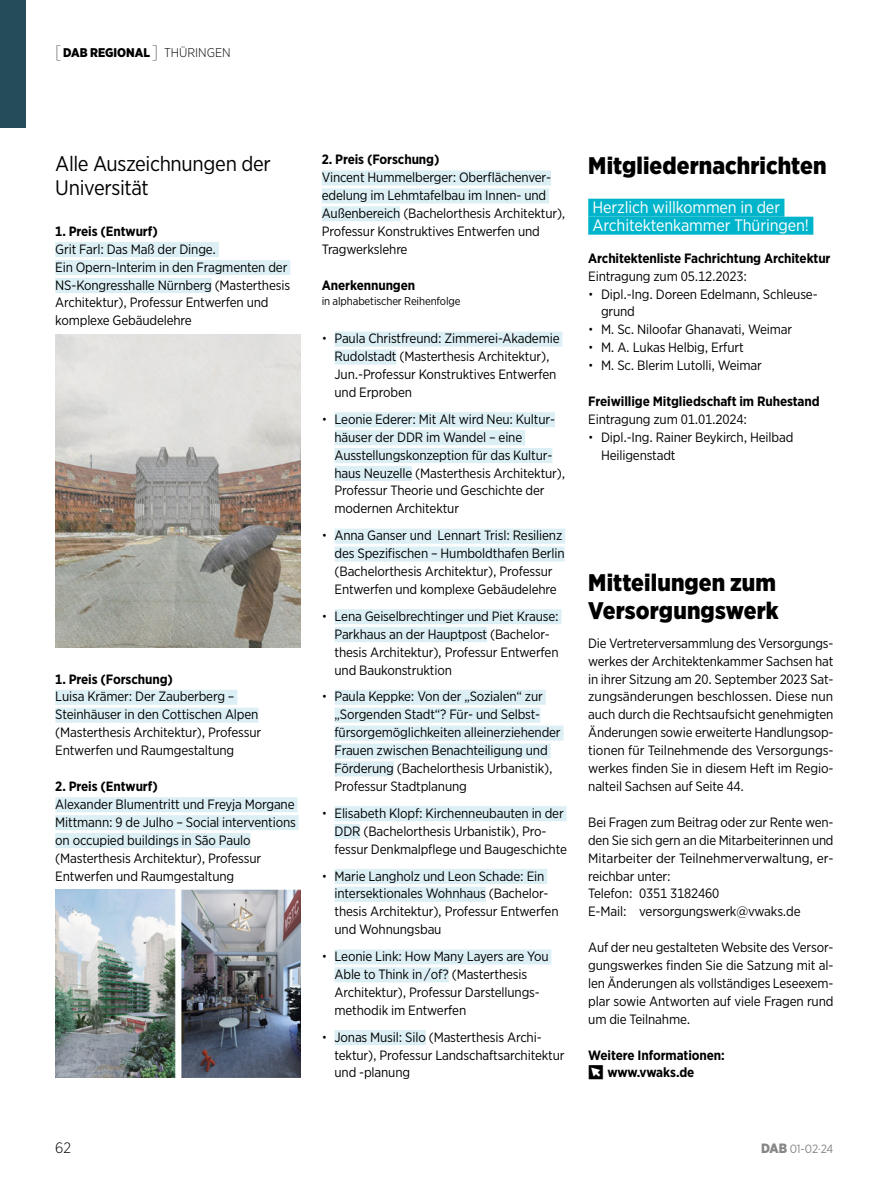
<style>
.page{position:relative;width:893px;height:1191px;background:#fff}
.page>*{position:absolute;margin:0;border:0;box-sizing:border-box;transform-origin:0 0}
._01_Headline_16{font:900 24px/28.5px "Gotham Narrow";letter-spacing:.005em;color:#000}
._05_Zwiti{font:21px/24.6px "Gotham Narrow";letter-spacing:-.015em;color:#000}
._01_H3_special{font:16.5px "Gotham Narrow";letter-spacing:-.005em;color:#fff}
._01_H3_special_Kopie{font:16.5px "Gotham Narrow";letter-spacing:-.005em;color:#fff}
.t1{font:300 15px "Gotham Narrow";color:#000}
._04_Copy_ohne_Einzug{font:13.5px/17.9px "Gotham Narrow";letter-spacing:-.01em;color:#000}
._04_Copy_linksbündig{font:13.5px/17.9px "Gotham Narrow";letter-spacing:-.01em;color:#000}
._01_H4{font:700 13.5px/17.9px "Gotham Narrow";letter-spacing:-.005em;color:#000}
._07_Webseite{font:700 13.5px "Gotham Narrow";letter-spacing:-.02em;color:#000}
.t2{font:900 12.6px "Gotham Narrow";color:#000}
.t3{font:12px "Gotham Narrow";color:#868786}
._04_Copy_klein_links{font:11.25px "Gotham Narrow";letter-spacing:-.01em;color:#000}
.s1{font-weight:100;font-size:18px}
.s2{font-weight:300}
.s3{font-weight:200}
.s4{font-weight:400}
.s5{font-family:"DAB Relaunch";font-weight:400}
.s6{font-weight:900;font-size:13.5px}
</style>
<div class="page">
<div style="left:588px;top:199px;width:196px;height:18px;background:#00b5cb"></div>
<div style="left:588px;top:217px;width:225px;height:18px;background:#00b5cb"></div>
<div style="left:55px;top:242px;width:164px;height:15px;background:#dceff4"></div>
<div style="left:55px;top:260px;width:235px;height:15px;background:#dceff4"></div>
<div style="left:55px;top:278px;width:157px;height:15px;background:#dceff4"></div>
<div style="left:55px;top:690px;width:182px;height:15px;background:#dceff4"></div>
<div style="left:55px;top:707px;width:203px;height:15px;background:#dceff4"></div>
<div style="left:55px;top:797px;width:242px;height:15px;background:#dceff4"></div>
<div style="left:55px;top:815px;width:244px;height:15px;background:#dceff4"></div>
<div style="left:55px;top:833px;width:196px;height:15px;background:#dceff4"></div>
<img style="left:55px;top:889px;width:245px;height:188px">
<img style="left:55px;top:334px;width:245px;height:313px">
<div style="left:322px;top:170px;width:229px;height:15px;background:#dceff4"></div>
<div style="left:322px;top:188px;width:227px;height:15px;background:#dceff4"></div>
<div style="left:322px;top:206px;width:78px;height:15px;background:#dceff4"></div>
<div style="left:334px;top:332px;width:228px;height:15px;background:#dceff4"></div>
<div style="left:334px;top:349px;width:62px;height:15px;background:#dceff4"></div>
<div style="left:334px;top:412px;width:221px;height:15px;background:#dceff4"></div>
<div style="left:334px;top:430px;width:191px;height:15px;background:#dceff4"></div>
<div style="left:334px;top:448px;width:218px;height:15px;background:#dceff4"></div>
<div style="left:334px;top:466px;width:78px;height:15px;background:#dceff4"></div>
<div style="left:334px;top:528px;width:231px;height:15px;background:#dceff4"></div>
<div style="left:334px;top:546px;width:231px;height:15px;background:#dceff4"></div>
<div style="left:334px;top:609px;width:228px;height:15px;background:#dceff4"></div>
<div style="left:334px;top:627px;width:153px;height:15px;background:#dceff4"></div>
<div style="left:334px;top:690px;width:212px;height:15px;background:#dceff4"></div>
<div style="left:334px;top:707px;width:206px;height:15px;background:#dceff4"></div>
<div style="left:334px;top:725px;width:230px;height:15px;background:#dceff4"></div>
<div style="left:334px;top:743px;width:217px;height:15px;background:#dceff4"></div>
<div style="left:334px;top:761px;width:60px;height:15px;background:#dceff4"></div>
<div style="left:334px;top:806px;width:233px;height:15px;background:#dceff4"></div>
<div style="left:334px;top:824px;width:26px;height:15px;background:#dceff4"></div>
<div style="left:334px;top:869px;width:213px;height:15px;background:#dceff4"></div>
<div style="left:334px;top:886px;width:152px;height:15px;background:#dceff4"></div>
<div style="left:334px;top:949px;width:217px;height:15px;background:#dceff4"></div>
<div style="left:334px;top:967px;width:115px;height:15px;background:#dceff4"></div>
<div style="left:334px;top:1030px;width:92px;height:15px;background:#dceff4"></div>
<div style="left:0;top:0;width:26px;height:128px;background:#244c5b"></div>
<p class="t2" style="left:55px;top:44px;width:177px"><span class="s1">[</span>DAB REGIONAL<span class="s1">]</span> <span class="s2">THÜRINGEN</span></p>
<p class="_05_Zwiti" style="left:55px;top:150px;width:217px">Alle Auszeichnungen der<br>Universität</p>
<p class="_01_H4" style="left:55px;top:222px;width:104px">1. Preis (Entwurf)</p>
<p class="_04_Copy_linksbündig" style="left:55px;top:240px;width:236px">Grit Farl: Das Maß der Dinge.<br>Ein Opern-Interim in den Fragmenten der NS-Kongresshalle Nürnberg (Masterthesis Architektur), Professur Entwerfen und komplexe Gebäudelehre</p>
<p class="_01_H4" style="left:55px;top:669px;width:119px">1. Preis (Forschung)</p>
<p class="_04_Copy_linksbündig" style="left:55px;top:687px;width:207px">Luisa Krämer: Der Zauberberg – Steinhäuser in den Cottischen Alpen (Masterthesis Architektur), Professur Entwerfen und Raumgestaltung</p>
<p class="_01_H4" style="left:55px;top:777px;width:104px">2. Preis (Entwurf)</p>
<p class="_04_Copy_linksbündig" style="left:55px;top:795px;width:242px">Alexander Blumentritt und Freyja Morgane Mittmann: 9 de Julho – Social interventions on occupied buildings in São Paulo (Masterthesis Architektur), Professur Entwerfen und Raumgestaltung</p>
<p class="_01_H4" style="left:322px;top:150px;width:119px">2. Preis (Forschung)</p>
<p class="_04_Copy_linksbündig" style="left:322px;top:168px;width:245px">Vincent Hummelberger: Oberflächenver&shy;edelung im Lehmtafelbau im Innen- und Außenbereich (Bachelorthesis Architektur), Professur Konstruktives Entwerfen und Tragwerkslehre</p>
<p class="_01_H4" style="left:322px;top:276px;width:95px">Anerkennungen</p>
<p class="_04_Copy_klein_links" style="left:322px;top:294px;width:140px">in alphabetischer Reihenfolge</p>
<p class="_04_Copy_ohne_Einzug" style="left:334px;top:329px;width:227px;text-indent:-13px"><span class="s3">•</span> Paula Christfreund: Zimmerei-Akademie Rudolstadt (Masterthesis Architektur), Jun.-Professur Konstruktives Entwerfen und Erproben</p>
<p class="_04_Copy_ohne_Einzug" style="left:334px;top:410px;width:232px;text-indent:-13px"><span class="s3">•</span> Leonie Ederer: Mit Alt wird Neu: Kultur&shy;häuser der DDR im Wandel – eine Ausstellungskonzeption für das Kultur&shy;haus Neuzelle (Masterthesis Architektur), Professur Theorie und Geschichte der modernen Architektur</p>
<p class="_04_Copy_ohne_Einzug" style="left:334px;top:526px;width:232px;text-indent:-13px"><span class="s3">•</span> Anna Ganser und Lennart Trisl: Resilienz des Spezifischen – Humboldthafen Berlin (Bachelorthesis Architektur), Professur Entwerfen und komplexe Gebäudelehre</p>
<p class="_04_Copy_ohne_Einzug" style="left:334px;top:607px;width:226px;text-indent:-13px"><span class="s3">•</span> Lena Geiselbrechtinger und Piet Krause:<br>Parkhaus an der Hauptpost (Bachelor&shy;thesis Architektur), Professur Entwerfen und Baukonstruktion</p>
<p class="_04_Copy_ohne_Einzug" style="left:334px;top:687px;width:228px;text-indent:-13px"><span class="s3">•</span> Paula Keppke: Von der „Sozialen“ zur „Sorgenden Stadt“? Für- und Selbst&shy;fürsorgemöglichkeiten alleinerziehender Frauen zwischen Benachteiligung und Förderung (Bachelorthesis Urbanistik), Professur Stadtplanung</p>
<p class="_04_Copy_ohne_Einzug" style="left:334px;top:804px;width:234px;text-indent:-13px"><span class="s3">•</span> Elisabeth Klopf: Kirchenneubauten in der<br>DDR (Bachelorthesis Urbanistik), Pro&shy;fessur Denkmalpflege und Baugeschichte</p>
<p class="_04_Copy_ohne_Einzug" style="left:334px;top:866px;width:226px;text-indent:-13px"><span class="s3">•</span> Marie Langholz und Leon Schade: Ein intersektionales Wohnhaus (Bachelor&shy;thesis Architektur), Professur Entwerfen und Wohnungsbau</p>
<p class="_04_Copy_ohne_Einzug" style="left:334px;top:947px;width:216px;text-indent:-13px"><span class="s3">•</span> Leonie Link: How Many Layers are You Able to Think in /of? (Masterthesis Architektur), Professur Darstellungs&shy;methodik im Entwerfen</p>
<p class="_04_Copy_ohne_Einzug" style="left:334px;top:1027px;width:232px;text-indent:-13px"><span class="s3">•</span> Jonas Musil: Silo (Masterthesis Archi&shy;tektur), Professur Landschaftsarchitektur und -planung</p>
<p class="_01_Headline_16" style="left:588px;top:151px;width:240px">Mitgliedernachrichten</p>
<p class="_01_H3_special_Kopie" style="left:592px;top:197px;width:189px">Herzlich willkommen in der</p>
<p class="_01_H3_special" style="left:592px;top:215px;width:218px">Architektenkammer Thüringen!</p>
<p class="_01_H4" style="left:588px;top:249px;width:244px">Architektenliste Fachrichtung Architektur</p>
<p class="_04_Copy_linksbündig" style="left:588px;top:267px;width:160px">Eintragung zum 05.12.2023:</p>
<p class="_04_Copy_ohne_Einzug" style="left:601px;top:284px;width:218px;text-indent:-13px"><span class="s3">•</span> Dipl.-Ing. Doreen Edelmann, Schleuse&shy;grund</p>
<p class="_04_Copy_ohne_Einzug" style="left:588px;top:320px;width:205px"><span class="s3">•</span> M. Sc. Niloofar Ghanavati, Weimar</p>
<p class="_04_Copy_ohne_Einzug" style="left:588px;top:338px;width:157px"><span class="s3">•</span> M. A. Lukas Helbig, Erfurt</p>
<p class="_04_Copy_ohne_Einzug" style="left:588px;top:356px;width:175px"><span class="s3">•</span> M. Sc. Blerim Lutolli, Weimar</p>
<p class="_01_H4" style="left:588px;top:392px;width:233px">Freiwillige Mitgliedschaft im Ruhestand<br><span class="s4">Eintragung zum 01.01.2024:</span></p>
<p class="_04_Copy_ohne_Einzug" style="left:601px;top:428px;width:194px;text-indent:-13px"><span class="s3">•</span> Dipl.-Ing. Rainer Beykirch, Heilbad<br>Heiligenstadt</p>
<p class="_01_Headline_16" style="left:588px;top:568px;width:192px">Mitteilungen zum<br>Versorgungswerk</p>
<p class="_04_Copy_ohne_Einzug" style="left:588px;top:634px;width:247px;text-align:justify">Die Vertreterversammlung des Versorgungs&shy;werkes der Architektenkammer Sachsen hat in ihrer Sitzung am 20. September 2023 Sat&shy;zungsänderungen beschlossen. Diese nun auch durch die Rechtsaufsicht genehmigten Änderungen sowie erweiterte Handlungsop&shy;tionen für Teilnehmende des Versorgungs&shy;werkes finden Sie in diesem Heft im Regio&shy;nalteil Sachsen auf Seite 44.</p>
<p class="_04_Copy_ohne_Einzug" style="left:588px;top:813px;width:247px;text-align:justify">Bei Fragen zum Beitrag oder zur Rente wen&shy;den Sie sich gern an die Mitarbeiterinnen und Mitarbeiter der Teilnehmerverwaltung, er&shy;reichbar unter:</p>
<p class="_04_Copy_linksbündig" style="left:588px;top:884px;width:133px">Telefon: 0351 3182460</p>
<p class="_04_Copy_linksbündig" style="left:588px;top:902px;width:214px">E-Mail: versorgungswerk@vwaks.de</p>
<p class="_04_Copy_ohne_Einzug" style="left:588px;top:938px;width:247px;text-align:justify">Auf der neu gestalteten Website des Versor&shy;gungswerkes finden Sie die Satzung mit al&shy;len Änderungen als vollständiges Leseexem&shy;plar sowie Antworten auf viele Fragen rund um die Teilnahme.</p>
<p class="_01_H4" style="left:588px;top:1045px;width:138px">Weitere Informationen:</p>
<p class="_07_Webseite" style="left:588px;top:1064px;width:108px"><span class="s5">p</span>www.vwaks.de</p>
<p class="t1" style="left:55px;top:1138px;width:17px">62</p>
<p class="t3" style="left:761px;top:1141px;width:74px"><span class="s6">DAB</span> 01-02·24</p>
</div>
